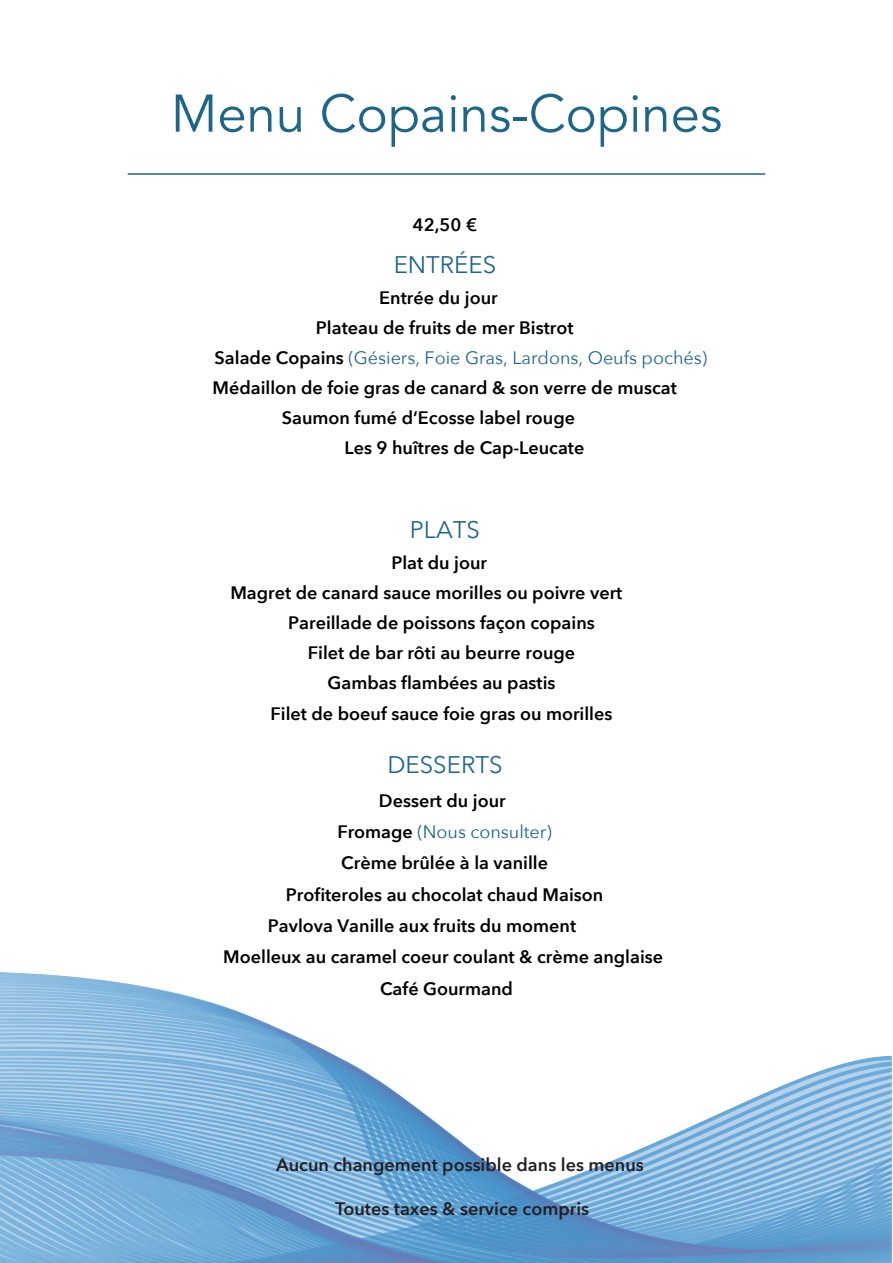
<style>
.page{position:relative;width:893px;height:1263px;background:#fff}
.page>*{position:absolute;margin:0;border:0;box-sizing:border-box;transform-origin:0 0}
.t1{font:52.5px "Avenir";color:#1c668b}
.t2{font:24px "Avenir Next";color:#1d668b}
.t3{font:600 18px "Avenir Next";color:#000001}
.t4{font:18px "Avenir Next";color:#1d668b}
.t5{font:600 18px "Avenir Next";color:#231f20}
.s1{font-weight:600;color:#000001}
</style>
<div class="page">
<img style="left:0;top:972px;width:892px;height:291px">
<hr style="left:128px;top:173px;width:637px;height:2px;background:#1d668b">
<h1 class="t1" style="left:171px;top:82px;width:553px">Menu Copains-Copines</h1>
<p class="t3" style="left:413px;top:209px;width:66px">42,50 €</p>
<h2 class="t2" style="left:394px;top:245px;width:104px">ENTRÉES</h2>
<p class="t3" style="left:379px;top:282px;width:120px">Entrée du jour</p>
<p class="t3" style="left:316px;top:312px;width:259px">Plateau de fruits de mer Bistrot</p>
<p class="t4" style="left:215px;top:342px;width:494px"><span class="s1">Salade Copains</span> (Gésiers, Foie Gras, Lardons, Oeufs pochés)</p>
<p class="t3" style="left:213px;top:372px;width:466px">Médaillon de foie gras de canard &amp; son verre de muscat</p>
<p class="t3" style="left:282px;top:402px;width:295px">Saumon fumé d’Ecosse label rouge</p>
<p class="t3" style="left:345px;top:432px;width:241px">Les 9 huîtres de Cap-Leucate</p>
<h2 class="t2" style="left:410px;top:509px;width:72px">PLATS</h2>
<p class="t3" style="left:391px;top:547px;width:97px">Plat du jour</p>
<p class="t3" style="left:230px;top:577px;width:393px">Magret de canard sauce morilles ou poivre vert</p>
<p class="t3" style="left:288px;top:607px;width:308px">Pareillade de poissons façon copains</p>
<p class="t3" style="left:308px;top:638px;width:269px">Filet de bar rôti au beurre rouge</p>
<p class="t3" style="left:328px;top:668px;width:229px">Gambas flambées au pastis</p>
<p class="t3" style="left:271px;top:698px;width:343px">Filet de boeuf sauce foie gras ou morilles</p>
<h2 class="t2" style="left:387px;top:745px;width:117px">DESSERTS</h2>
<p class="t3" style="left:379px;top:785px;width:128px">Dessert du jour</p>
<p class="t4" style="left:337px;top:816px;width:216px"><span class="s1">Fromage</span> (Nous consulter)</p>
<p class="t3" style="left:341px;top:848px;width:208px">Crème brûlée à la vanille</p>
<p class="t3" style="left:286px;top:879px;width:319px">Profiteroles au chocolat chaud Maison</p>
<p class="t3" style="left:268px;top:910px;width:310px">Pavlova Vanille aux fruits du moment</p>
<p class="t3" style="left:223px;top:942px;width:441px">Moelleux au caramel coeur coulant &amp; crème anglaise</p>
<p class="t3" style="left:380px;top:973px;width:134px">Café Gourmand</p>
<p class="t5" style="left:276px;top:1150px;width:369px">Aucun changement possible dans les menus</p>
<p class="t5" style="left:335px;top:1193px;width:256px">Toutes taxes &amp; service compris</p>
</div>
